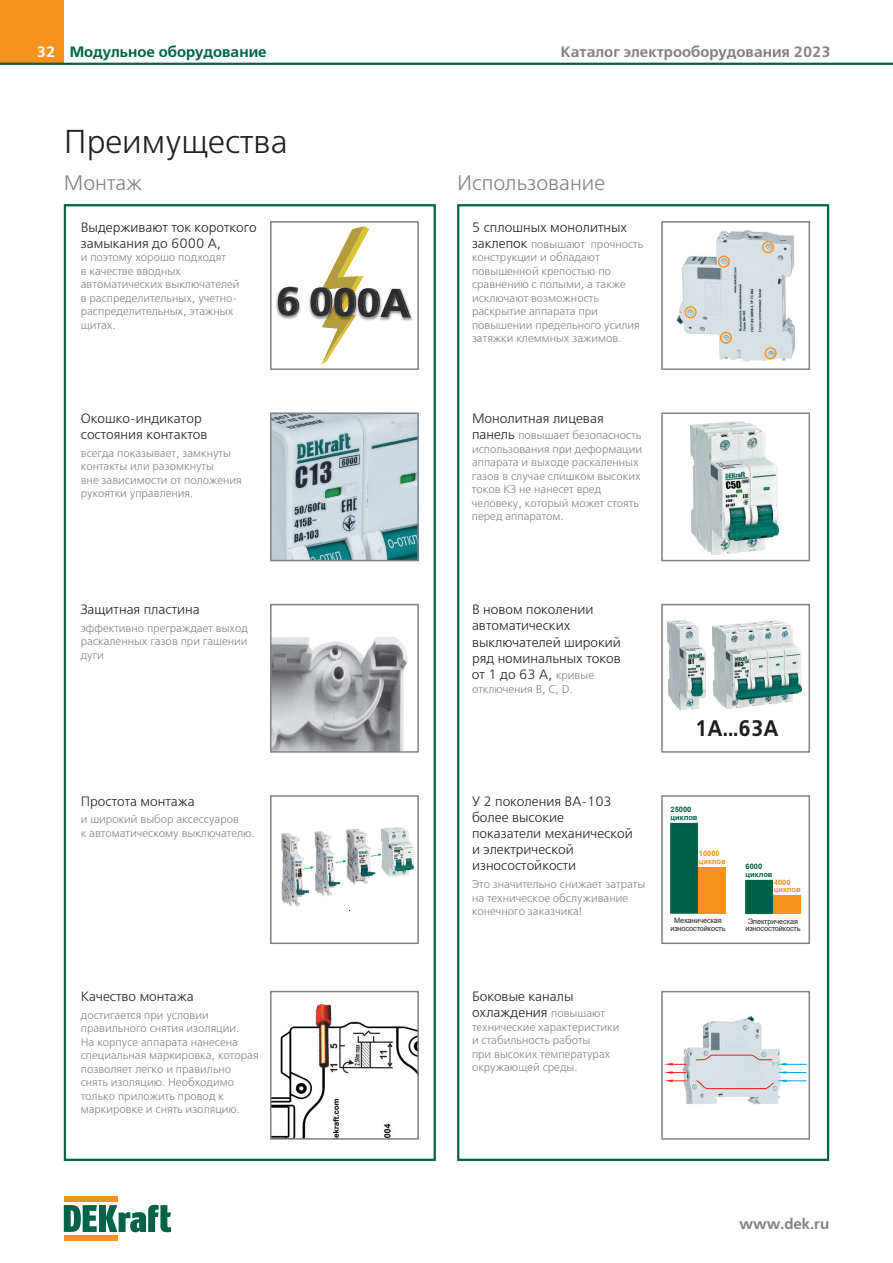
<style>
.page{position:relative;width:893px;height:1263px;background:#fff}
.page>*{position:absolute;margin:0;border:0;box-sizing:border-box;transform-origin:0 0}
.t1{font:33px "Free Set C";color:#231f20}
.t2{font:700 22.5px "Free Set C";color:#231f20;scale:.9 1}
.t3{font:21px "Free Set C";color:#808285}
.t4{font:700 15px "Free Set C";color:#808285}
.t5{font:700 15px "Free Set C";color:#006246}
.t6{font:13.5px/16.2px "Free Set C";color:#231f20}
.t7{font:11.25px/13.5px "Free Set C";color:#808285}
.t8{font:7.5px/7.5px "Arial";letter-spacing:-.01em;color:#231f20;text-align:center}
.t9{font:700 7.5px/7.5px "Arial";color:#006246}
.t10{font:700 7.5px/7.5px "Arial";color:#f7931d}
.s1{color:#fff}
.s2{font-size:13.5px;color:#231f20}
.s3{font-size:11.25px;color:#808285}
</style>
<div class="page">
<div style="left:0;top:0;width:64px;height:64px;background:#f7931d"></div>
<hr style="left:0;top:63px;width:893px;height:2px;background:#006246">
<div style="left:64px;top:1235px;width:53px;height:6px;background:#f7931d"></div>
<div style="left:64px;top:1196px;width:53px;height:5px;background:#f7931d"></div>
<div style="left:99px;top:1205px;width:7px;height:27px;background:#006246"></div>
<svg style="left:106px;top:1205px;width:65px;height:27px"></svg>
<svg style="left:64px;top:1205px;width:33px;height:27px"></svg>
<div style="left:64px;top:204px;width:372px;height:957px;border:2px solid #006246"></div>
<div style="left:457px;top:204px;width:372px;height:957px;border:2px solid #006246"></div>
<img style="left:276px;top:286px;width:137px;height:35px">
<svg style="left:278px;top:287px;width:21px;height:29px"></svg>
<svg style="left:310px;top:226px;width:101px;height:139px"></svg>
<div style="left:270px;top:221px;width:149px;height:149px;border:2px solid #808285"></div>
<img style="left:273px;top:415px;width:143px;height:143px">
<div style="left:270px;top:412px;width:149px;height:149px;border:2px solid #808285"></div>
<img style="left:273px;top:637px;width:135px;height:113px">
<div style="left:270px;top:604px;width:149px;height:149px;border:2px solid #808285"></div>
<img style="left:281px;top:833px;width:28px;height:74px">
<img style="left:310px;top:831px;width:31px;height:65px">
<img style="left:346px;top:829px;width:30px;height:56px">
<svg style="left:303px;top:866px;width:11px;height:3px"></svg>
<svg style="left:336px;top:860px;width:11px;height:3px"></svg>
<img style="left:382px;top:828px;width:32px;height:49px">
<svg style="left:371px;top:853px;width:12px;height:4px"></svg>
<div style="left:270px;top:795px;width:149px;height:149px;border:2px solid #808285"></div>
<img style="left:273px;top:1003px;width:143px;height:134px">
<div style="left:270px;top:991px;width:149px;height:149px;border:2px solid #808285"></div>
<img style="left:682px;top:1016px;width:99px;height:88px">
<svg style="left:664px;top:1063px;width:22px;height:2px"></svg>
<svg style="left:664px;top:1071px;width:22px;height:11px"></svg>
<svg style="left:696px;top:1054px;width:111px;height:11px"></svg>
<svg style="left:696px;top:1071px;width:111px;height:18px"></svg>
<div style="left:661px;top:991px;width:149px;height:149px;border:2px solid #808285"></div>
<img style="left:690px;top:421px;width:88px;height:133px">
<div style="left:661px;top:412px;width:149px;height:149px;border:2px solid #808285"></div>
<img style="left:676px;top:230px;width:119px;height:132px">
<div style="left:661px;top:221px;width:149px;height:149px;border:2px solid #808285"></div>
<div style="left:718px;top:256px;width:12px;height:12px;border:2px solid #f7931d;border-radius:50%"></div>
<div style="left:762px;top:241px;width:12px;height:12px;border:2px solid #f7931d;border-radius:50%"></div>
<div style="left:685px;top:306px;width:12px;height:12px;border:2px solid #f7931d;border-radius:50%"></div>
<div style="left:720px;top:332px;width:12px;height:12px;border:2px solid #f7931d;border-radius:50%"></div>
<div style="left:765px;top:347px;width:12px;height:12px;border:2px solid #f7931d;border-radius:50%"></div>
<div style="left:661px;top:604px;width:149px;height:149px;background:#fff;border:2px solid #808285"></div>
<img style="left:668px;top:621px;width:37px;height:89px">
<img style="left:712px;top:621px;width:90px;height:88px">
<div style="left:670px;top:823px;width:28px;height:91px;background:#006246"></div>
<div style="left:698px;top:867px;width:28px;height:47px;background:#f7931d"></div>
<svg style="left:745px;top:880px;width:28px;height:34px"></svg>
<div style="left:773px;top:895px;width:28px;height:19px;background:#f7931d"></div>
<div style="left:661px;top:795px;width:149px;height:149px;border:2px solid #808285"></div>
<h3 class="t5" style="left:37px;top:43px;width:231px"><span class="s1">32</span> Модульное оборудование</h3>
<h3 class="t4" style="left:561px;top:43px;width:271px">Каталог электрооборудования 2023</h3>
<h1 class="t1" style="left:64px;top:122px;width:226px">Преимущества</h1>
<h3 class="t3" style="left:64px;top:171px;width:80px">Монтаж</h3>
<h3 class="t3" style="left:457px;top:171px;width:149px">Использование</h3>
<p class="t6" style="left:81px;top:219px;width:178px">Выдерживают ток короткого замыкания до 6000 А,</p>
<p class="t7" style="left:81px;top:251px;width:160px">и поэтому хорошо подходят<br>в качестве вводных автоматических выключателей в распределительных, учетно&shy;распределительных, этажных щитах.</p>
<p class="t6" style="left:472px;top:219px;width:157px">5 сплошных монолитных</p>
<p class="t7" style="left:472px;top:237px;width:173px"><span class="s2">заклепок</span> повышают прочность конструкции и обладают повышенной крепостью по сравнению с полыми, а также исключают возможность раскрытие аппарата при повышении предельного усилия затяжки клеммных зажимов.</p>
<p class="t6" style="left:81px;top:410px;width:128px">Окошко-индикатор состояния контактов</p>
<p class="t7" style="left:81px;top:446px;width:163px">всегда показывает, замкнуты контакты или разомкнуты<br>вне зависимости от положения рукоятки управления.</p>
<p class="t6" style="left:81px;top:602px;width:121px">Защитная пластина</p>
<p class="t7" style="left:81px;top:622px;width:169px;text-align:justify">эффективно преграждает выход раскаленных газов при гашении дуги</p>
<p class="t6" style="left:81px;top:793px;width:116px">Простота монтажа</p>
<p class="t7" style="left:81px;top:813px;width:175px">и широкий выбор аксессуаров<br>к автоматическому выключателю.</p>
<p class="t6" style="left:81px;top:989px;width:115px">Качество монтажа</p>
<p class="t7" style="left:81px;top:1008px;width:179px">достигается при условии правильного снятия изоляции.<br>На корпусе аппарата нанесена специальная маркировка, которая позволяет легко и правильно снять изоляцию. Необходимо только приложить провод к маркировке и снять изоляцию.</p>
<p class="t6" style="left:472px;top:410px;width:133px">Монолитная лицевая</p>
<p class="t7" style="left:472px;top:429px;width:172px"><span class="s2">панель</span> повышает безопасность использования при деформации аппарата и выходе раскаленных газов в случае слишком высоких токов КЗ не нанесет вред человеку, который может стоять перед аппаратом.</p>
<p class="t6" style="left:472px;top:602px;width:150px">В новом поколении автоматических выключателей широкий ряд номинальных токов от 1 до 63 А, <span class="s3">кривые</span></p>
<p class="t7" style="left:472px;top:682px;width:102px">отключения B, C, D.</p>
<p class="t6" style="left:472px;top:793px;width:162px">У 2 поколения ВА-103 более высокие показатели механической и электрической износостойкости</p>
<p class="t7" style="left:472px;top:878px;width:175px">Это значительно снижает затраты на техническое обслуживание конечного заказчика!</p>
<p class="t6" style="left:472px;top:989px;width:135px">Боковые каналы охлаждения <span class="s3">повышают</span></p>
<p class="t7" style="left:472px;top:1020px;width:149px">технические характеристики и стабильность работы<br>при высоких температурах окружающей среды.</p>
<h2 class="t2" style="left:695px;top:714px;width:94px">1А...63А</h2>
<p class="t9" style="left:671px;top:806px;width:28px">25000 циклов</p>
<p class="t10" style="left:699px;top:850px;width:28px">10000 циклов</p>
<p class="t8" style="left:670px;top:917px;width:57px">Механическая износостойкость</p>
<p class="t9" style="left:746px;top:863px;width:28px">6000 циклов</p>
<p class="t10" style="left:774px;top:878px;width:28px">4000 циклов</p>
<p class="t8" style="left:745px;top:917px;width:57px">Электрическая износостойкость</p>
<h3 class="t4" style="left:739px;top:1215px;width:91px">www.dek.ru</h3>
</div>
